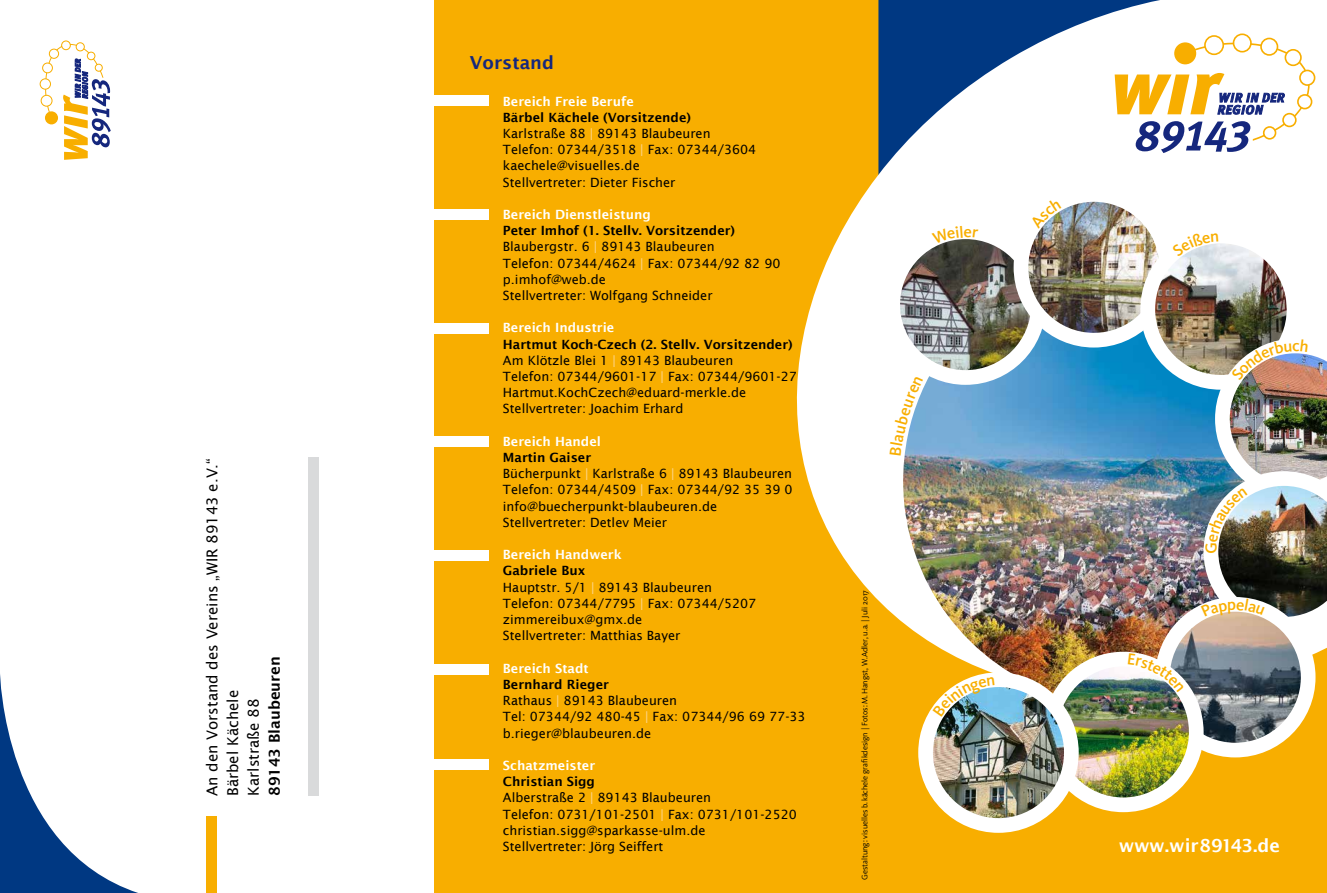
<style>
.page{position:relative;width:1327px;height:893px;background:#fff}
.page>*{position:absolute;margin:0;border:0;box-sizing:border-box;transform-origin:0 0}
.t1{font:600 18px "Lucida Sans";letter-spacing:-.01em;color:#fff}
.t2{font:600 18px "Lucida Sans";color:#15277d}
.t3{font:15px/20.7px "Lucida Sans";color:#000}
.t4{font:600 15px "Lucida Sans";color:#000}
.t5{font:12.75px/16.2px "Lucida Sans";color:#000}
.t6{font:600 12.75px "Lucida Sans";color:#fff}
.t7{font:8.25px "Kievit";color:#000}
.s1{font-weight:600}
.s2{color:#fdd790}
</style>
<div class="page">
<svg style="left:39px;top:40px;width:72px;height:120px"></svg>
<div style="left:434px;top:0;width:446px;height:893px;background:#f8ae00"></div>
<div style="left:878px;top:567px;width:449px;height:326px;background:#f8ae00"></div>
<svg style="left:796px;top:0;width:515px;height:833px"></svg>
<img style="left:903px;top:257px;width:424px;height:449px">
<img style="left:892px;top:232px;width:146px;height:145px;border-radius:73px">
<div style="left:885px;top:224px;width:161px;height:161px;border:15px solid #fff;border-radius:50%"></div>
<img style="left:1021px;top:194px;width:145px;height:146px;border-radius:73px">
<div style="left:1013px;top:187px;width:161px;height:161px;border:15px solid #fff;border-radius:50%"></div>
<img style="left:1147px;top:236px;width:147px;height:141px">
<div style="left:1140px;top:229px;width:161px;height:161px;border:15px solid #fff;border-radius:50%"></div>
<img style="left:1162px;top:604px;width:146px;height:146px;border-radius:73px">
<div style="left:1155px;top:597px;width:160px;height:160px;border:15px solid #fff;border-radius:50%"></div>
<img style="left:1050px;top:659px;width:146px;height:146px;border-radius:73px">
<div style="left:1043px;top:652px;width:160px;height:160px;border:15px solid #fff;border-radius:50%"></div>
<img style="left:925px;top:680px;width:146px;height:145px;border-radius:73px">
<div style="left:918px;top:672px;width:160px;height:161px;border:15px solid #fff;border-radius:50%"></div>
<svg style="left:1114px;top:33px;width:202px;height:120px"></svg>
<div style="left:206px;top:816px;width:10px;height:77px;background:#f8ae00"></div>
<div style="left:308px;top:457px;width:11px;height:339px;background:#d9dadb"></div>
<div style="left:412px;top:96px;width:77px;height:10px;background:#fff"></div>
<div style="left:412px;top:209px;width:77px;height:11px;background:#fff"></div>
<div style="left:412px;top:323px;width:77px;height:10px;background:#fff"></div>
<div style="left:412px;top:437px;width:77px;height:10px;background:#fff"></div>
<div style="left:412px;top:550px;width:77px;height:11px;background:#fff"></div>
<div style="left:412px;top:664px;width:77px;height:10px;background:#fff"></div>
<div style="left:412px;top:760px;width:77px;height:10px;background:#fff"></div>
<svg style="left:0;top:674px;width:138px;height:219px"></svg>
<svg style="left:890px;top:376px;width:33px;height:80px"></svg>
<svg style="left:932px;top:225px;width:46px;height:19px"></svg>
<svg style="left:1030px;top:198px;width:31px;height:30px"></svg>
<svg style="left:1172px;top:232px;width:46px;height:25px"></svg>
<img style="left:1201px;top:339px;width:126px;height:293px">
<svg style="left:1128px;top:654px;width:56px;height:38px;background:#bec7ca"></svg>
<svg style="left:932px;top:677px;width:63px;height:39px"></svg>
<p class="t3" style="left:202px;top:796px;width:339px;rotate:-90deg">An den Vorstand des Vereins „WIR 89143 e.V.“<br>Bärbel Kächele<br>Karlstraße 88</p>
<p class="t4" style="left:266px;top:796px;width:141px;rotate:-90deg">89143 Blaubeuren</p>
<h1 class="t2" style="left:470px;top:52px;width:86px">Vorstand</h1>
<p class="t6" style="left:503px;top:94px;width:132px">Bereich Freie Berufe</p>
<p class="t5" style="left:503px;top:109px;width:255px"><span class="s1">Bärbel Kächele (Vorsitzende)<br></span>Karlstraße 88 <span class="s2">|</span> 89143 Blaubeuren<br>Telefon: 07344/3518 <span class="s2">|</span> Fax: 07344/3604 kaechele@visuelles.de<br>Stellvertreter: Dieter Fischer</p>
<p class="t6" style="left:503px;top:207px;width:149px">Bereich Dienstleistung</p>
<p class="t5" style="left:503px;top:222px;width:279px"><span class="s1">Peter Imhof (1. Stellv. Vorsitzender)<br></span>Blaubergstr. 6 <span class="s2">|</span> 89143 Blaubeuren<br>Telefon: 07344/4624 <span class="s2">|</span> Fax: 07344/92 82 90 p.imhof@web.de<br>Stellvertreter: Wolfgang Schneider</p>
<p class="t6" style="left:503px;top:321px;width:113px">Bereich Industrie</p>
<p class="t5" style="left:503px;top:336px;width:295px"><span class="s1">Hartmut Koch-Czech (2. Stellv. Vorsitzender)<br></span>Am Klötzle Blei 1 <span class="s2">|</span> 89143 Blaubeuren<br>Telefon: 07344/9601-17 <span class="s2">|</span> Fax: 07344/9601-27<br>Hartmut.KochCzech@eduard-merkle.de Stellvertreter: Joachim Erhard</p>
<p class="t6" style="left:503px;top:434px;width:100px">Bereich Handel</p>
<p class="t5" style="left:503px;top:449px;width:291px"><span class="s1">Martin Gaiser<br></span>Bücherpunkt <span class="s2">|</span> Karlstraße 6 <span class="s2">|</span> 89143 Blaubeuren Telefon: 07344/4509 <span class="s2">|</span> Fax: 07344/92 35 39 0 info@buecherpunkt-blaubeuren.de Stellvertreter: Detlev Meier</p>
<p class="t6" style="left:503px;top:547px;width:120px">Bereich Handwerk</p>
<p class="t5" style="left:503px;top:563px;width:255px"><span class="s1">Gabriele Bux<br></span>Hauptstr. 5/1 <span class="s2">|</span> 89143 Blaubeuren<br>Telefon: 07344/7795 <span class="s2">|</span> Fax: 07344/5207 zimmereibux@gmx.de<br>Stellvertreter: Matthias Bayer</p>
<p class="t6" style="left:503px;top:661px;width:87px">Bereich Stadt</p>
<p class="t5" style="left:503px;top:676px;width:304px"><span class="s1">Bernhard Rieger<br></span>Rathaus <span class="s2">|</span> 89143 Blaubeuren<br>Tel: 07344/92 480-45 <span class="s2">|</span> Fax: 07344/96 69 77-33 b.rieger@blaubeuren.de</p>
<p class="t6" style="left:503px;top:758px;width:94px">Schatzmeister</p>
<p class="t5" style="left:503px;top:773px;width:295px"><span class="s1">Christian Sigg<br></span>Alberstraße 2 <span class="s2">|</span> 89143 Blaubeuren<br>Telefon: 0731/101-2501 <span class="s2">|</span> Fax: 0731/101-2520 christian.sigg@sparkasse-ulm.de<br>Stellvertreter: Jörg Seiffert</p>
<p class="t7" style="left:860px;top:880px;width:292px;rotate:-90deg">Gestaltung: visuelles b.kächele grafikdesign | Fotos: M.Hangst, W.Adler, u.a. | Juli 2017</p>
<h1 class="t1" style="left:1119px;top:835px;width:163px">www.wir89143.de</h1>
</div>
